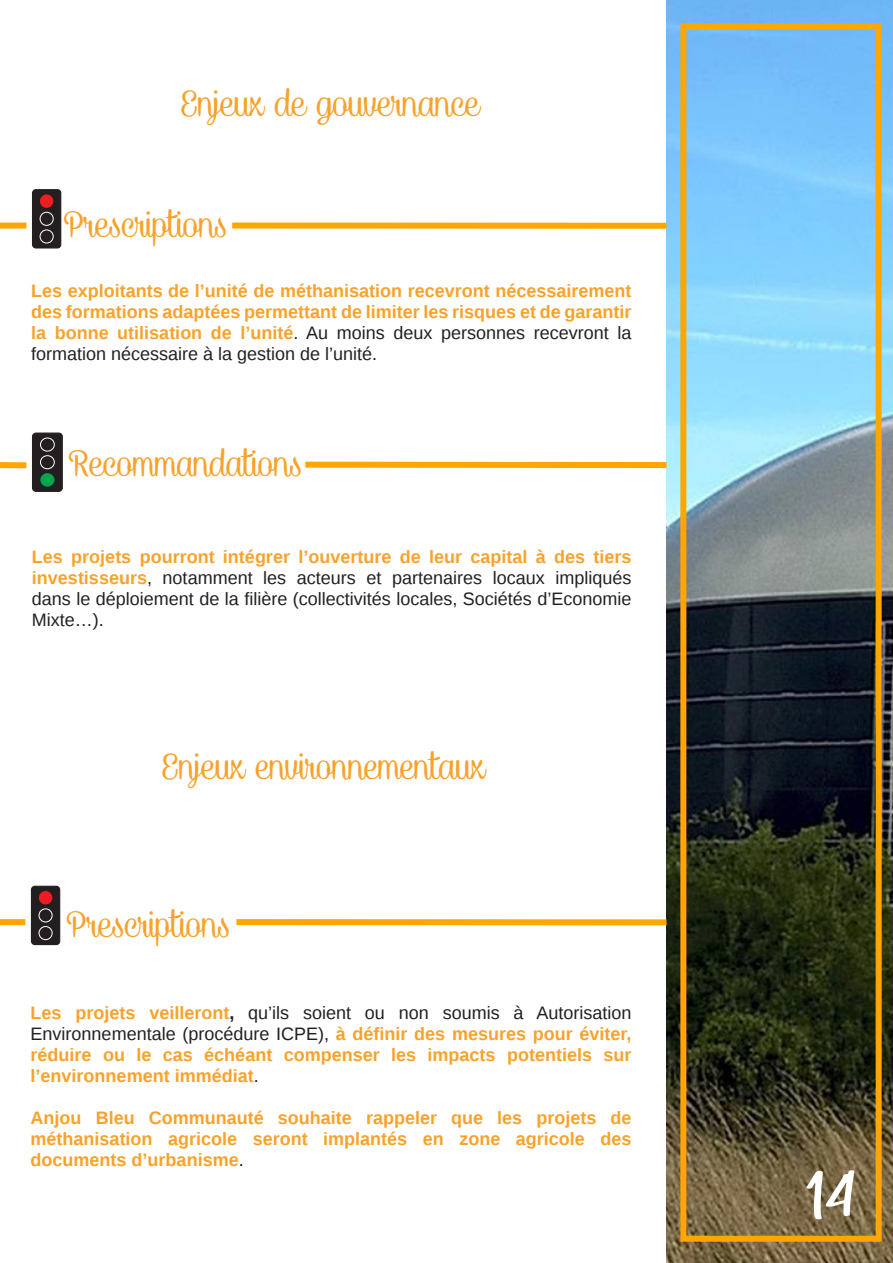
<style>
.page{position:relative;width:893px;height:1263px;background:#fff}
.page>*{position:absolute;margin:0;border:0;box-sizing:border-box;transform-origin:0 0}
.t1{font:75px "Gratise";color:#fff}
.t2{font:42px "Caneletter Script Personal Use";color:#f9a22b}
.t3{font:700 18px/21px "Liberation Sans";color:#f9a22b;text-align:justify}
.t4{font:18px/21px "Liberation Sans";color:#231f20;text-align:justify}
.s1{font-weight:400;color:#231f20}
.s2{font-weight:700;color:#f9a22b}
.s3{color:#231f20}
</style>
<div class="page">
<img style="left:666px;top:0;width:227px;height:1263px">
<div style="left:33px;top:190px;width:28px;height:58px;background:#231f20;border-radius:3px"></div>
<div style="left:32px;top:189px;width:29px;height:59px;border:1px solid #231f20;border-radius:3px"></div>
<div style="left:40px;top:194px;width:13px;height:14px;background:#ee1d23;border-radius:50%"></div>
<div style="left:40px;top:212px;width:13px;height:14px;border:1px solid #fff;border-radius:50%"></div>
<div style="left:40px;top:230px;width:13px;height:13px;border:1px solid #fff;border-radius:50%"></div>
<div style="left:0;top:223px;width:26px;height:6px;background:#ffa600"></div>
<div style="left:232px;top:222px;width:434px;height:7px;background:#ffa600"></div>
<div style="left:33px;top:433px;width:29px;height:58px;background:#231f20;border-radius:4px"></div>
<div style="left:32px;top:432px;width:31px;height:60px;border:1px solid #231f20;border-radius:4px"></div>
<div style="left:40px;top:438px;width:15px;height:13px;border:1px solid #fff;border-radius:50%"></div>
<div style="left:40px;top:455px;width:15px;height:14px;border:1px solid #fff;border-radius:50%"></div>
<div style="left:40px;top:473px;width:14px;height:14px;background:#00a54f;border-radius:50%"></div>
<div style="left:0;top:462px;width:26px;height:6px;background:#ffa600"></div>
<div style="left:305px;top:462px;width:361px;height:6px;background:#ffa600"></div>
<div style="left:31px;top:886px;width:29px;height:58px;background:#231f20;border-radius:3px"></div>
<div style="left:31px;top:886px;width:29px;height:59px;border:1px solid #231f20;border-radius:3px"></div>
<div style="left:39px;top:891px;width:13px;height:13px;background:#ee1d23;border-radius:50%"></div>
<div style="left:39px;top:909px;width:13px;height:13px;border:1px solid #fff;border-radius:50%"></div>
<div style="left:39px;top:926px;width:13px;height:14px;border:1px solid #fff;border-radius:50%"></div>
<div style="left:0;top:919px;width:25px;height:6px;background:#ffa600"></div>
<div style="left:236px;top:919px;width:430px;height:6px;background:#ffa600"></div>
<div style="left:680px;top:23px;width:202px;height:1219px;border:6px solid #ffa600"></div>
<p class="t2" style="left:182px;top:82px;width:300px">Enjeux de gouvernance</p>
<p class="t2" style="left:64px;top:204px;width:165px">Prescriptions</p>
<p class="t3" style="left:31px;top:280px;width:602px">Les exploitants de l’unité de méthanisation recevront nécessairement des formations adaptées permettant de limiter les risques et de garantir la bonne utilisation de l’unité<span class="s1">. Au moins deux personnes recevront la formation nécessaire à la gestion de l’unité.</span></p>
<p class="t2" style="left:69px;top:443px;width:235px">Recommandations</p>
<p class="t4" style="left:32px;top:547px;width:601px"><span class="s2">Les projets pourront intégrer l’ouverture de leur capital à des tiers investisseurs</span>, notamment les acteurs et partenaires locaux impliqués dans le déploiement de la filière (collectivités locales, Sociétés d’Economie Mixte…).</p>
<p class="t2" style="left:163px;top:745px;width:324px">Enjeux environnementaux</p>
<p class="t2" style="left:67px;top:903px;width:165px">Prescriptions</p>
<p class="t3" style="left:31px;top:1002px;width:602px">Les projets veilleront<span class="s3">,</span> <span class="s1">qu’ils soient ou non soumis à Autorisation Environnementale (procédure ICPE),</span> à définir des mesures pour éviter, réduire ou le cas échéant compenser les impacts potentiels sur l’environnement immédiat<span class="s1">.</span></p>
<p class="t3" style="left:31px;top:1106px;width:602px">Anjou Bleu Communauté souhaite rappeler que les projets de méthanisation agricole seront implantés en zone agricole des documents d’urbanisme<span class="s1">.</span></p>
<p class="t1" style="left:805px;top:1151px;width:51px">14</p>
</div>
